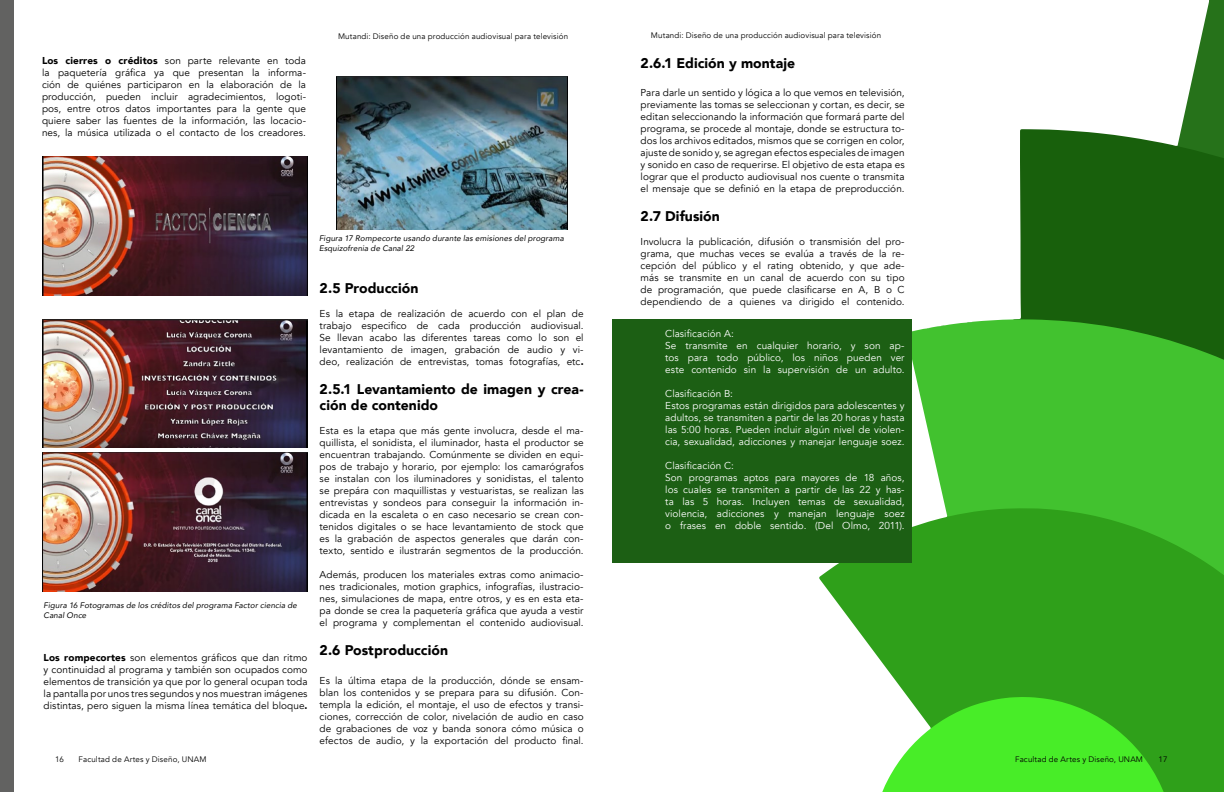
<style>
.page{position:relative;width:1224px;height:792px;background:#fff}
.page>*{position:absolute;margin:0;border:0;box-sizing:border-box;transform-origin:0 0}
.t1{font:900 14px/16.8px "Avenir";letter-spacing:.005em;color:#000}
.t2{font:10px/12px "Avenir";letter-spacing:.005em;color:#000;text-align:justify}
.t3{font:10px/12px "Avenir";letter-spacing:.005em;color:#fff}
.t4{font:8px "Avenir";letter-spacing:.015em;color:#000}
.t5{font:italic 8px/9.6px "Avenir";letter-spacing:.015em;color:#000}
.s1{font-weight:900}
</style>
<div class="page">
<div style="left:0;top:0;width:14px;height:792px;background:#626261"></div>
<svg style="left:819px;top:563px;width:405px;height:229px;fill:#2fa01a"></svg>
<svg style="left:906px;top:319px;width:318px;height:276px;background:#44ba31"></svg>
<svg style="left:1013px;top:129px;width:211px;height:242px;background:#2a771d"></svg>
<svg style="left:1178px;top:0;width:46px;height:166px"></svg>
<svg style="left:877px;top:697px;width:291px;height:95px;background:#57e03c"></svg>
<img style="left:43px;top:156px;width:264px;height:140px">
<div style="left:612px;top:319px;width:300px;height:244px;background:#1c5f14"></div>
<img style="left:43px;top:452px;width:264px;height:139px">
<img style="left:43px;top:319px;width:264px;height:128px">
<img style="left:336px;top:77px;width:231px;height:153px">
<p class="t2" style="left:42px;top:54px;width:266px"><span class="s1">Los cierres o créditos</span> son parte relevante en toda la paquetería gráfica ya que presentan la informa&shy;ción de quiénes participaron en la elaboración de la producción, pueden incluir agradecimientos, logoti&shy;pos, entre otros datos importantes para la gente que quiere saber las fuentes de la información, las locacio&shy;nes, la música utilizada o el contacto de los creadores.</p>
<p class="t4" style="left:338px;top:31px;width:232px">Mutandi: Diseño de una producción audiovisual para televisión</p>
<p class="t5" style="left:44px;top:601px;width:255px">Figura 16 Fotogramas de los créditos del programa Factor ciencia de<br>Canal Once</p>
<p class="t2" style="left:44px;top:651px;width:266px"><span class="s1">Los rompecortes</span> son elementos gráficos que dan ritmo y continuidad al programa y también son ocupados como elementos de transición ya que por lo general ocupan toda la pantalla por unos tres segundos y nos muestran imágenes distintas, pero siguen la misma línea temática del bloque<span class="s1">.</span></p>
<p class="t5" style="left:319px;top:234px;width:246px">Figura 17 Rompecorte usando durante las emisiones del programa<br>Esquizofrenia de Canal 22</p>
<h1 class="t1" style="left:320px;top:279px;width:100px">2.5 Producción</h1>
<p class="t2" style="left:320px;top:308px;width:266px">Es la etapa de realización de acuerdo con el plan de trabajo especifico de cada producción audiovisual.<br>Se llevan acabo las diferentes tareas como lo son el levantamiento de imagen, grabación de audio y vi&shy;deo, realización de entrevistas, tomas fotografías, etc<span class="s1">.</span></p>
<h1 class="t1" style="left:320px;top:380px;width:265px">2.5.1 Levantamiento de imagen y crea&shy;ción de contenido</h1>
<p class="t2" style="left:320px;top:425px;width:266px">Esta es la etapa que más gente involucra, desde el ma&shy;quillista, el sonidista, el iluminador, hasta el productor se encuentran trabajando. Comúnmente se dividen en equi&shy;pos de trabajo y horario, por ejemplo: los camarógrafos se instalan con los iluminadores y sonidistas, el talento se prepára con maquillistas y vestuaristas, se realizan las entrevistas y sondeos para conseguir la información in&shy;dicada en la escaleta o en caso necesario se crean con&shy;tenidos digitales o se hace levantamiento de stock que es la grabación de aspectos generales que darán con&shy;texto, sentido e ilustrarán segmentos de la producción.</p>
<p class="t2" style="left:320px;top:569px;width:266px">Además, producen los materiales extras como animacio&shy;nes tradicionales, motion graphics, infografías, ilustracio&shy;nes, simulaciones de mapa, entre otros, y es en esta eta&shy;pa donde se crea la paquetería gráfica que ayuda a vestir el programa y complementan el contenido audiovisual.</p>
<h1 class="t1" style="left:320px;top:642px;width:130px">2.6 Postproducción</h1>
<p class="t2" style="left:320px;top:675px;width:266px">Es la última etapa de la producción, dónde se ensam&shy;blan los contenidos y se prepara para su difusión. Con&shy;templa la edición, el montaje, el uso de efectos y transi&shy;ciones, corrección de color, nivelación de audio en caso de grabaciones de voz y banda sonora cómo música o efectos de audio, y la exportación del producto final.</p>
<p class="t4" style="left:651px;top:31px;width:232px">Mutandi: Diseño de una producción audiovisual para televisión</p>
<h1 class="t1" style="left:641px;top:54px;width:156px">2.6.1 Edición y montaje</h1>
<p class="t2" style="left:641px;top:87px;width:266px">Para darle un sentido y lógica a lo que vemos en televisión, previamente las tomas se seleccionan y cortan, es decir, se editan seleccionando la información que formará parte del programa, se procede al montaje, donde se estructura to&shy;dos los archivos editados, mismos que se corrigen en color, ajuste de sonido y, se agregan efectos especiales de imagen y sonido en caso de requerirse. El objetivo de esta etapa es lograr que el producto audiovisual nos cuente o transmita el mensaje que se definió en la etapa de preproducción.</p>
<h1 class="t1" style="left:641px;top:208px;width:81px">2.7 Difusión</h1>
<p class="t2" style="left:641px;top:236px;width:265px">Involucra la publicación, difusión o transmisión del pro&shy;grama, que muchas veces se evalúa a través de la re&shy;cepción del público y el rating obtenido, y que ade&shy;más se transmite en un canal de acuerdo con su tipo de programación, que puede clasificarse en A, B o C dependiendo de a quienes va dirigido el contenido.</p>
<p class="t3" style="left:665px;top:328px;width:241px">Clasificación A:<br>Se transmite en cualquier horario, y son ap&shy;tos para todo público, los niños pueden ver este contenido sin la supervisión de un adulto.</p>
<p class="t3" style="left:665px;top:388px;width:241px">Clasificación B:<br>Estos programas están dirigidos para adolescentes y adultos, se transmiten a partir de las 20 horas y hasta las 5:00 horas. Pueden incluir algún nivel de violen&shy;cia, sexualidad, adicciones y manejar lenguaje soez.</p>
<p class="t3" style="left:665px;top:460px;width:241px">Clasificación C:<br>Son programas aptos para mayores de 18 años, los cuales se transmiten a partir de las 22 y has&shy;ta las 5 horas. Incluyen temas de sexualidad, violencia, adicciones y manejan lenguaje soez o frases en doble sentido. (Del Olmo, 2011).</p>
<p class="t4" style="left:79px;top:754px;width:129px">Facultad de Artes y Diseño, UNAM</p>
<p class="t4" style="left:1015px;top:754px;width:129px">Facultad de Artes y Diseño, UNAM</p>
<p class="t4" style="left:55px;top:754px;width:10px">16</p>
<p class="t4" style="left:1159px;top:754px;width:10px">17</p>
</div>
